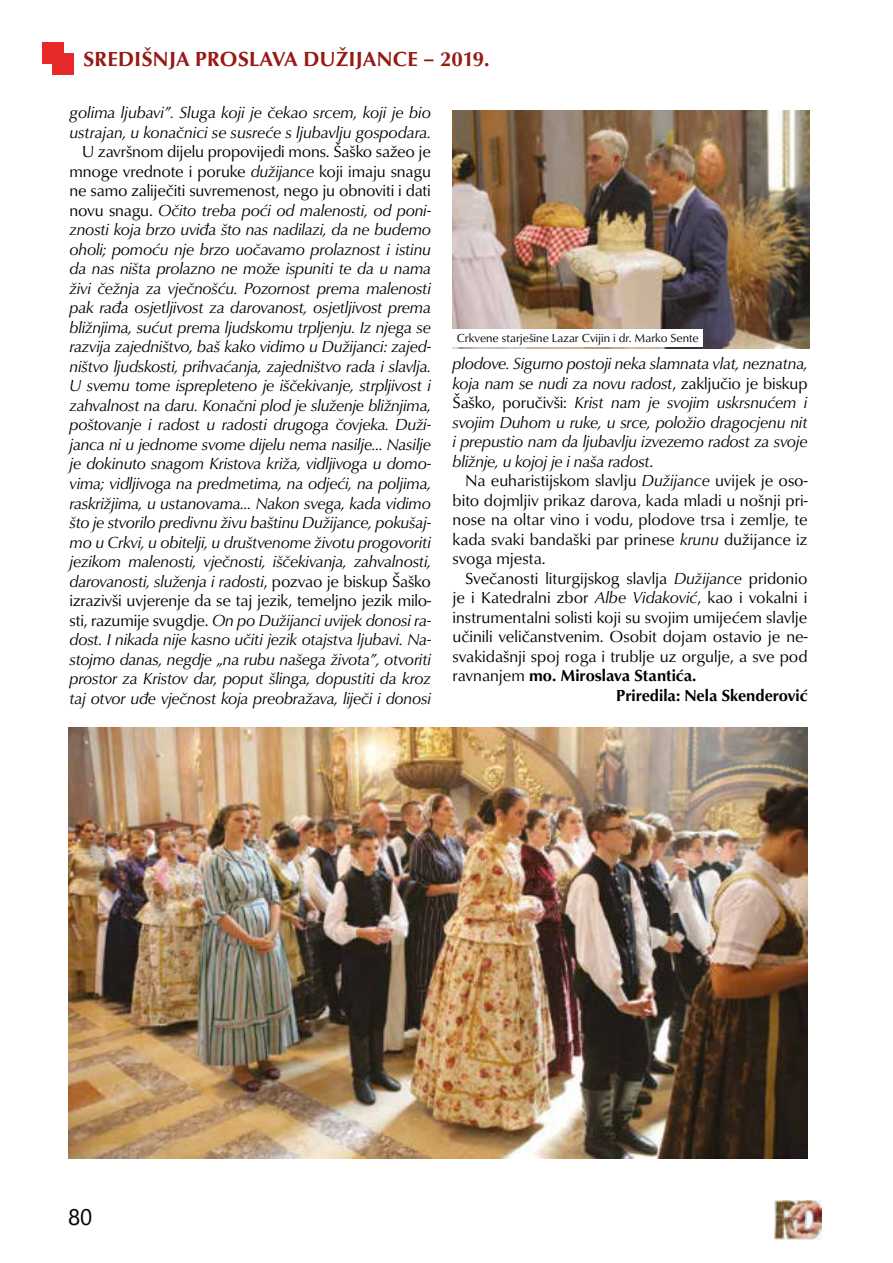
<style>
.page{position:relative;width:893px;height:1263px;background:#fff}
.page>*{position:absolute;margin:0;border:0;box-sizing:border-box;transform-origin:0 0}
.t1{font:22.5px "Segoe UI";color:#000}
.t2{font:700 21px "Classico URWTOT";letter-spacing:.015em;color:#971a15}
.t3{font:italic 16.5px/19.5px "Classico URWTOT";letter-spacing:-.01em;color:#000;text-align:justify}
.t4{font:16.5px/19.5px "Classico URWTOT";color:#000;text-align:justify}
.t5{font:700 16.5px "Classico URWTOT";color:#000}
.t6{font:12px "Classico URWTOT";color:#000}
.s1{font-style:normal}
.s2{font-style:italic}
.s3{font-weight:400}
</style>
<div class="page">
<img style="left:775px;top:1201px;width:46px;height:38px">
<img style="left:452px;top:111px;width:357px;height:238px">
<img style="left:68px;top:727px;width:740px;height:432px">
<div style="left:43px;top:42px;width:21px;height:22px;background:#e62929"></div>
<div style="left:53px;top:53px;width:21px;height:21px;background:#e62929"></div>
<div style="left:452px;top:329px;width:251px;height:17px;background:#fff"></div>
<p class="t2" style="left:83px;top:46px;width:408px">SREDIŠNJA PROSLAVA DUŽIJANCE – 2019.</p>
<p class="t3" style="left:70px;top:103px;width:363px">golima ljubavi”. Sluga koji je čekao srcem, koji je bio ustrajan, u konačnici se susreće s ljubavlju gospodara.</p>
<p class="t3" style="left:70px;top:142px;width:363px;text-indent:13px"><span class="s1">U završnom dijelu propovijedi mons. Šaško sažeo je mnoge vrednote i poruke</span> dužijance <span class="s1">koji imaju snagu ne samo zaliječiti suvremenost, nego ju obnoviti i dati novu snagu.</span> Očito treba poći od malenosti, od poni&shy;znosti koja brzo uviđa što nas nadilazi, da ne budemo oholi; pomoću nje brzo uočavamo prolaznost i istinu da nas ništa prolazno ne može ispuniti te da u nama živi čežnja za vječnošću. Pozornost prema malenosti pak rađa osjetljivost za darovanost, osjetljivost prema bližnjima, sućut prema ljudskomu trpljenju. Iz njega se razvija zajedništvo, baš kako vidimo u Dužijanci: zajed&shy;ništvo ljudskosti, prihvaćanja, zajedništvo rada i slavlja.<br>U svemu tome isprepleteno je iščekivanje, strpljivost i zahvalnost na daru. Konačni plod je služenje bližnjima, poštovanje i radost u radosti drugoga čovjeka. Duži&shy;janca ni u jednome svome dijelu nema nasilje… Nasilje je dokinuto snagom Kristova križa, vidljivoga u domo&shy;vima; vidljivoga na predmetima, na odjeći, na poljima, raskrižjima, u ustanovama… Nakon svega, kada vidimo što je stvorilo predivnu živu baštinu Dužijance, pokušaj&shy;mo u Crkvi, u obitelji, u društvenome životu progovoriti jezikom malenosti, vječnosti, iščekivanja, zahvalnosti, darovanosti, služenja i radosti<span class="s1">, pozvao je biskup Šaško izrazivši uvjerenje da se taj jezik, temeljno jezik milo&shy;sti, razumije svugdje.</span> On po Dužijanci uvijek donosi ra&shy;dost. I nikada nije kasno učiti jezik otajstva ljubavi. Na&shy;stojmo danas, negdje „na rubu našega života”, otvoriti prostor za Kristov dar, poput šlinga, dopustiti da kroz taj otvor uđe vječnost koja preobražava, liječi i donosi</p>
<p class="t6" style="left:457px;top:331px;width:243px">Crkvene starješine Lazar Cvijin i dr. Marko Sente</p>
<p class="t3" style="left:452px;top:354px;width:357px">plodove. Sigurno postoji neka slamnata vlat, neznatna, koja nam se nudi za novu radost<span class="s1">, zaključio je biskup Šaško, poručivši:</span> Krist nam je svojim uskrsnućem i svojim Duhom u ruke, u srce, položio dragocjenu nit i prepustio nam da ljubavlju izvezemo radost za svoje bližnje, u kojoj je i naša radost<span class="s1">.</span></p>
<p class="t4" style="left:452px;top:471px;width:357px;text-indent:13px">Na euharistijskom slavlju <span class="s2">Dužijance</span> uvijek je oso&shy;bito dojmljiv prikaz darova, kada mladi u nošnji pri&shy;nose na oltar vino i vodu, plodove trsa i zemlje, te kada svaki bandaški par prinese <span class="s2">krunu</span> dužijance iz svoga mjesta.</p>
<p class="t4" style="left:465px;top:569px;width:344px">Svečanosti liturgijskog slavlja <span class="s2">Dužijance</span> pridonio</p>
<p class="t4" style="left:452px;top:588px;width:357px">je i Katedralni zbor <span class="s2">Albe Vidaković</span>, kao i vokalni i</p>
<p class="t4" style="left:452px;top:608px;width:357px">instrumentalni solisti koji su svojim umijećem slavlje</p>
<p class="t4" style="left:452px;top:627px;width:357px">učinili veličanstvenim. Osobit dojam ostavio je ne-</p>
<p class="t4" style="left:452px;top:647px;width:357px">svakidašnji spoj roga i trublje uz orgulje, a sve pod</p>
<p class="t5" style="left:452px;top:666px;width:245px"><span class="s3">ravnanjem</span> mo. Miroslava Stantića.</p>
<p class="t5" style="left:616px;top:686px;width:193px">Priredila: Nela Skenderović</p>
<h1 class="t1" style="left:68px;top:1204px;width:26px">80</h1>
</div>
